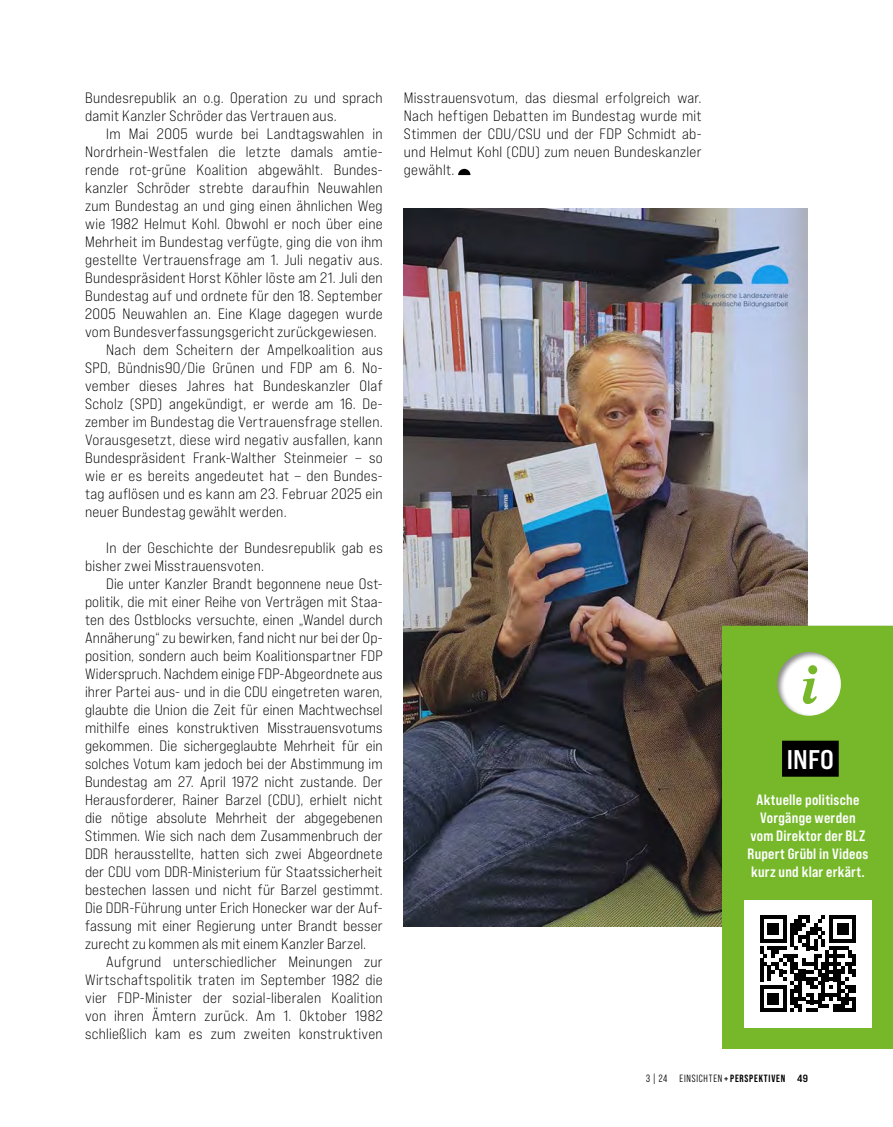
<style>
.page{position:relative;width:893px;height:1127px;background:#fff}
.page>*{position:absolute;margin:0;border:0;box-sizing:border-box;transform-origin:0 0}
.t1{font:27px "Bebas Neue Pro Exp Bd";color:#fff}
.t2{font:15px/18px "Bebas Neue Pro Exp Bk";letter-spacing:.015em;color:#000;text-align:justify}
.t3{font:15px/18px "Bebas Neue Pro Sm E Bd";letter-spacing:.015em;color:#fff;text-align:center}
.t4{font:10.5px "Bebas Neue Pro Middle";letter-spacing:.075em;color:#000}
.s1{font-family:"Bebas Neue Pro";font-weight:700}
.s2{font-family:"Bebas Neue Pro Exp Bd"}
</style>
<div class="page">
<img style="left:404px;top:208px;width:404px;height:718px">
<svg style="left:458px;top:169px;width:12px;height:6px"></svg>
<div style="left:723px;top:626px;width:170px;height:423px;background:#76b82a"></div>
<svg style="left:803px;top:678px;width:14px;height:27px"></svg>
<div style="left:808px;top:665px;width:9px;height:9px;background:#76b82a;border-radius:50%"></div>
<div style="left:782px;top:741px;width:57px;height:36px;background:#000"></div>
<div style="left:744px;top:900px;width:128px;height:127px;background:#fff"></div>
<svg style="left:760px;top:915px;width:96px;height:97px"></svg>
<p class="t2" style="left:85px;top:89px;width:299px">Bundesrepublik an o.g. Operation zu und sprach damit Kanzler Schröder das Vertrauen aus.</p>
<p class="t2" style="left:106px;top:125px;width:278px">Im Mai 2005 wurde bei Landtagswahlen in</p>
<p class="t2" style="left:85px;top:143px;width:299px">Nordrhein-Westfalen die letzte damals amtie-</p>
<p class="t2" style="left:85px;top:161px;width:299px">rende rot-grüne Koalition abgewählt. Bundes-</p>
<p class="t2" style="left:85px;top:179px;width:299px">kanzler Schröder strebte daraufhin Neuwahlen</p>
<p class="t2" style="left:85px;top:197px;width:299px">zum Bundestag an und ging einen ähnlichen Weg</p>
<p class="t2" style="left:85px;top:215px;width:299px">wie 1982 Helmut Kohl. Obwohl er noch über eine</p>
<p class="t2" style="left:85px;top:233px;width:299px">Mehrheit im Bundestag verfügte, ging die von ihm</p>
<p class="t2" style="left:85px;top:251px;width:299px">gestellte Vertrauensfrage am 1. Juli negativ aus.</p>
<p class="t2" style="left:85px;top:269px;width:299px">Bundespräsident Horst Köhler löste am 21. Juli den</p>
<p class="t2" style="left:85px;top:287px;width:299px">Bundestag auf und ordnete für den 18. September</p>
<p class="t2" style="left:85px;top:305px;width:299px">2005 Neuwahlen an. Eine Klage dagegen wurde</p>
<p class="t2" style="left:85px;top:323px;width:293px">vom Bundesverfassungsgericht zurückgewiesen.</p>
<p class="t2" style="left:106px;top:341px;width:278px">Nach dem Scheitern der Ampelkoalition aus</p>
<p class="t2" style="left:85px;top:359px;width:299px">SPD, Bündnis90/Die Grünen und FDP am 6. No-</p>
<p class="t2" style="left:85px;top:377px;width:299px">vember dieses Jahres hat Bundeskanzler Olaf</p>
<p class="t2" style="left:85px;top:395px;width:299px">Scholz (SPD) angekündigt, er werde am 16. De-</p>
<p class="t2" style="left:85px;top:413px;width:299px">zember im Bundestag die Vertrauensfrage stellen.</p>
<p class="t2" style="left:85px;top:431px;width:299px">Vorausgesetzt, diese wird negativ ausfallen, kann</p>
<p class="t2" style="left:85px;top:449px;width:299px">Bundespräsident Frank-Walther Steinmeier – so</p>
<p class="t2" style="left:85px;top:467px;width:299px">wie er es bereits angedeutet hat – den Bundes-</p>
<p class="t2" style="left:85px;top:485px;width:299px">tag auflösen und es kann am 23. Februar 2025 ein</p>
<p class="t2" style="left:85px;top:503px;width:203px">neuer Bundestag gewählt werden.</p>
<p class="t2" style="left:85px;top:539px;width:299px;text-indent:21px">In der Geschichte der Bundesrepublik gab es bisher zwei Misstrauensvoten.</p>
<p class="t2" style="left:85px;top:575px;width:299px;text-indent:21px">Die unter Kanzler Brandt begonnene neue Ost&shy;politik, die mit einer Reihe von Verträgen mit Staa&shy;ten des Ostblocks versuchte, einen „Wandel durch Annäherung“ zu bewirken, fand nicht nur bei der Op&shy;position, sondern auch beim Koalitionspartner FDP Widerspruch. Nachdem einige FDP-Abgeordnete aus ihrer Partei aus- und in die CDU eingetreten waren, glaubte die Union die Zeit für einen Machtwechsel mithilfe eines konstruktiven Misstrauensvotums gekommen. Die sichergeglaubte Mehrheit für ein solches Votum kam jedoch bei der Abstimmung im Bundestag am 27. April 1972 nicht zustande. Der Herausforderer, Rainer Barzel (CDU), erhielt nicht die nötige absolute Mehrheit der abgegebenen Stimmen. Wie sich nach dem Zusammenbruch der DDR herausstellte, hatten sich zwei Abgeordnete der CDU vom DDR-Ministerium für Staatssicherheit bestechen lassen und nicht für Barzel gestimmt.<br>Die DDR-Führung unter Erich Honecker war der Auf&shy;fassung mit einer Regierung unter Brandt besser zurecht zu kommen als mit einem Kanzler Barzel.</p>
<p class="t2" style="left:85px;top:953px;width:299px;text-indent:21px">Aufgrund unterschiedlicher Meinungen zur Wirtschaftspolitik traten im September 1982 die vier FDP-Minister der sozial-liberalen Koalition von ihren Ämtern zurück. Am 1. Oktober 1982 schließlich kam es zum zweiten konstruktiven</p>
<p class="t2" style="left:404px;top:89px;width:299px">Misstrauensvotum, das diesmal erfolgreich war.<br>Nach heftigen Debatten im Bundestag wurde mit Stimmen der CDU/CSU und der FDP Schmidt ab&shy;und Helmut Kohl (CDU) zum neuen Bundeskanzler gewählt.</p>
<h1 class="t1" style="left:787px;top:743px;width:48px">INFO</h1>
<p class="t3" style="left:748px;top:791px;width:122px">Aktuelle politische<br>Vorgänge werden vom Direktor der BLZ<br>Rupert Grübl in Videos kurz und klar erkärt.</p>
<p class="t4" style="left:646px;top:1072px;width:163px">3 | 24 EINSICHTEN<span class="s1">+PERSPEKTIVEN</span> <span class="s2">49</span></p>
</div>
